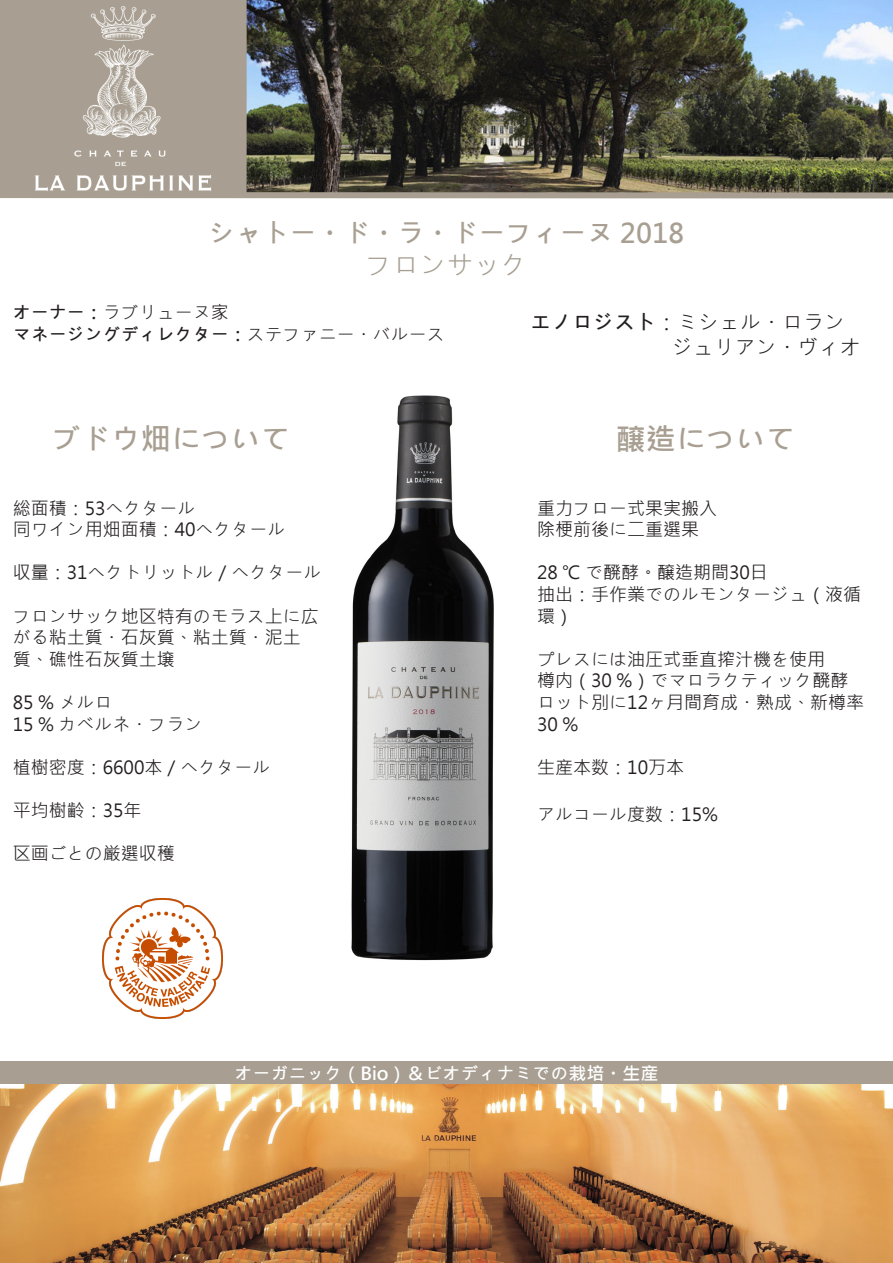
<style>
.page{position:relative;width:893px;height:1263px;background:#fff}
.page>*{position:absolute;margin:0;border:0;box-sizing:border-box;transform-origin:0 0}
.t1{font:700 30px "Microsoft Jheng Hei";color:#a89f92}
.t2{font:700 27px "Microsoft Jheng Hei";color:#a89f92}
.t3{font:27px "Microsoft Jheng Hei";color:#a89f92}
.t4{font:21px "Microsoft Jheng Hei";color:#231f20}
.t5{font:18px/21.6px "Microsoft Jheng Hei";color:#231f20}
.t6{font:700 18px "Microsoft Jheng Hei";color:#fff}
.t7{font:700 18px "Microsoft Jheng Hei";color:#231f20}
.s1{font-weight:700}
.s2{font-weight:400}
</style>
<div class="page">
<img style="left:247px;top:0;width:646px;height:192px">
<div style="left:1px;top:1px;width:245px;height:196px;background:#a89f92"></div>
<img style="left:35px;top:6px;width:177px;height:185px">
<div style="left:0;top:0;width:247px;height:198px;border:2px solid #a89f92"></div>
<div style="left:0;top:192px;width:893px;height:6px;background:#a89f92"></div>
<img style="left:351px;top:395px;width:143px;height:566px">
<div style="left:0;top:1061px;width:893px;height:24px;background:#a89f92"></div>
<img style="left:0;top:1085px;width:893px;height:178px">
<img style="left:103px;top:898px;width:120px;height:120px">
<p class="t2" style="left:208px;top:216px;width:478px">シャトー・ド・ラ・ドーフィーヌ 2018</p>
<p class="t3" style="left:365px;top:249px;width:164px">フロンサック</p>
<p class="t4" style="left:530px;top:309px;width:316px"><span class="s1">エノロジスト</span>：ミシェル・ロラン</p>
<p class="t4" style="left:672px;top:334px;width:190px">ジュリアン・ヴィオ</p>
<p class="t5" style="left:13px;top:302px;width:218px"><span class="s1">オーナー：</span>ラブリューヌ家</p>
<p class="t7" style="left:13px;top:323px;width:434px">マネージングディレクター：<span class="s2">ステファニー・バルース</span></p>
<p class="t1" style="left:51px;top:420px;width:242px">ブドウ畑について</p>
<p class="t5" style="left:13px;top:497px;width:184px">総面積：53ヘクタール</p>
<p class="t5" style="left:13px;top:519px;width:274px">同ワイン用畑面積：40ヘクタール</p>
<p class="t5" style="left:13px;top:562px;width:310px">収量：31ヘクトリットル／ヘクタール</p>
<p class="t5" style="left:13px;top:605px;width:308px">フロンサック地区特有のモラス上に広がる粘土質・石灰質、粘土質・泥土質、礁性石灰質土壌</p>
<p class="t5" style="left:13px;top:691px;width:101px">85 % メルロ</p>
<p class="t5" style="left:13px;top:713px;width:191px">15 % カベルネ・フラン</p>
<p class="t5" style="left:13px;top:756px;width:259px">植樹密度：6600本／ヘクタール</p>
<p class="t5" style="left:13px;top:799px;width:130px">平均樹齢：35年</p>
<p class="t5" style="left:13px;top:843px;width:163px">区画ごとの厳選収穫</p>
<p class="t1" style="left:616px;top:420px;width:181px">醸造について</p>
<p class="t5" style="left:537px;top:497px;width:181px">重力フロー式果実搬入</p>
<p class="t5" style="left:537px;top:519px;width:163px">除梗前後に二重選果</p>
<p class="t5" style="left:537px;top:562px;width:232px">28 ℃ で醗酵。醸造期間30日</p>
<p class="t5" style="left:537px;top:583px;width:326px">抽出：手作業でのルモンタージュ（液循環）</p>
<p class="t5" style="left:537px;top:648px;width:290px">プレスには油圧式垂直搾汁機を使用</p>
<p class="t5" style="left:537px;top:670px;width:313px">樽内（30 %）でマロラクティック醗酵</p>
<p class="t5" style="left:537px;top:691px;width:328px">ロット別に12ヶ月間育成・熟成、新樽率<br>30 %</p>
<p class="t5" style="left:537px;top:756px;width:148px">生産本数：10万本</p>
<p class="t5" style="left:537px;top:803px;width:182px">アルコール度数：15%</p>
<p class="t6" style="left:234px;top:1062px;width:426px">オーガニック（Bio）＆ビオディナミでの栽培・生産</p>
</div>
